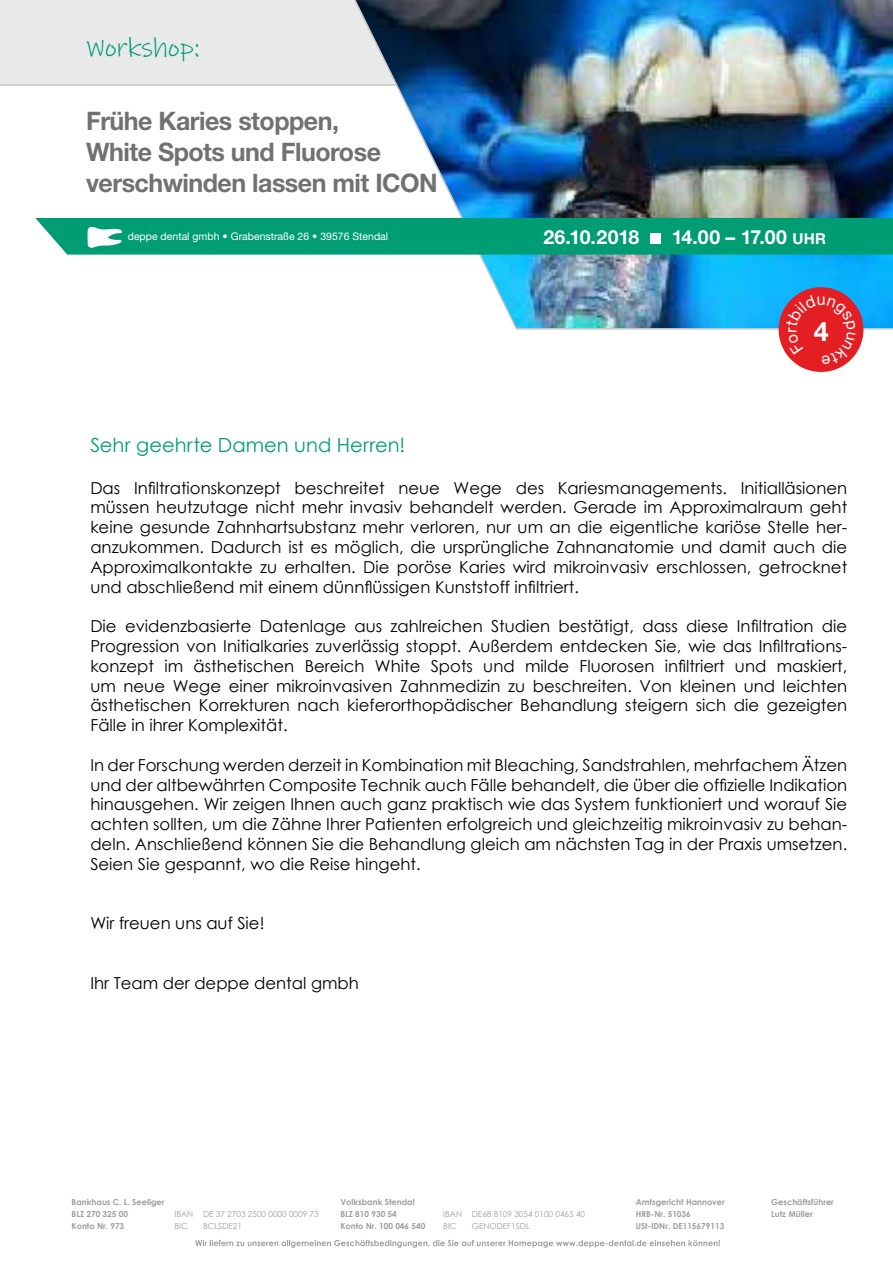
<style>
.page{position:relative;width:893px;height:1263px;background:#fff}
.page>*{position:absolute;margin:0;border:0;box-sizing:border-box;transform-origin:0 0}
.t1{font:27px "Ink Free";color:#009d75}
.t2{font:700 26.85px "Helvetica Neue";color:#fff}
.t3{font:700 25.5px/30.6px "Helvetica Neue";letter-spacing:-.02em;color:#707172}
.t4{font:19.5px "Century Gothic";letter-spacing:.005em;color:#009d75}
.t5{font:700 19.5px "Helvetica Neue";letter-spacing:-.015em;color:#fff}
.t6{font:16.5px/19.8px "Century Gothic";color:#000;text-align:justify}
.t7{font:10.5px "Helvetica Neue";color:#fff}
.t8{font:700 8.25px/12px "Century Gothic";color:#9c9e9f}
.t9{font:8.25px/12px "Century Gothic";color:#9c9e9f}
.s1{font-size:15px}
</style>
<div class="page">
<div style="left:0;top:0;width:893px;height:85px;background:#e9e9ea"></div>
<hr style="left:0;top:84px;width:893px;height:2px;background:#c6c7c8">
<img style="left:344px;top:0;width:549px;height:330px">
<svg style="left:195px;top:1240px;width:525px;height:8px"></svg>
<div style="left:35px;top:218px;width:858px;height:37px;background:#009d75"></div>
<div style="left:650px;top:233px;width:11px;height:11px;background:#fff"></div>
<div style="left:779px;top:287px;width:84px;height:85px;background:#e31f24;border-radius:50%"></div>
<svg style="left:786px;top:295px;width:70px;height:69px"></svg>
<h1 class="t1" style="left:86px;top:32px;width:115px">Workshop:</h1>
<h3 class="t3" style="left:86px;top:105px;width:353px">Frühe Karies stoppen,<br>White Spots und Fluorose verschwinden lassen mit ICON</h3>
<p class="t7" style="left:128px;top:230px;width:262px">deppe dental gmbh • Grabenstraße 26 • 39576 Stendal</p>
<p class="t5" style="left:543px;top:225px;width:98px">26.10.2018</p>
<p class="t5" style="left:672px;top:225px;width:156px">14.00 – 17.00 <span class="s1">UHR</span></p>
<h2 class="t2" style="left:814px;top:315px;width:16px">4</h2>
<p class="t4" style="left:90px;top:432px;width:317px">Sehr geehrte Damen und Herren!</p>
<p class="t6" style="left:90px;top:477px;width:758px">Das Infiltrationskonzept beschreitet neue Wege des Kariesmanagements. Initialläsionen müssen heutzutage nicht mehr invasiv behandelt werden. Gerade im Approximalraum geht keine gesunde Zahnhartsubstanz mehr verloren, nur um an die eigentliche kariöse Stelle her&shy;anzukommen. Dadurch ist es möglich, die ursprüngliche Zahnanatomie und damit auch die Approximalkontakte zu erhalten. Die poröse Karies wird mikroinvasiv erschlossen, getrocknet und abschließend mit einem dünnflüssigen Kunststoff infiltriert.</p>
<p class="t6" style="left:90px;top:616px;width:758px">Die evidenzbasierte Datenlage aus zahlreichen Studien bestätigt, dass diese Infiltration die Progression von Initialkaries zuverlässig stoppt. Außerdem entdecken Sie, wie das Infiltrations&shy;konzept im ästhetischen Bereich White Spots und milde Fluorosen infiltriert und maskiert, um neue Wege einer mikroinvasiven Zahnmedizin zu beschreiten. Von kleinen und leichten ästhetischen Korrekturen nach kieferorthopädischer Behandlung steigern sich die gezeigten Fälle in ihrer Komplexität.</p>
<p class="t6" style="left:90px;top:755px;width:758px">In der Forschung werden derzeit in Kombination mit Bleaching, Sandstrahlen, mehrfachem Ätzen und der altbewährten Composite Technik auch Fälle behandelt, die über die offizielle Indikation hinausgehen. Wir zeigen Ihnen auch ganz praktisch wie das System funktioniert und worauf Sie achten sollten, um die Zähne Ihrer Patienten erfolgreich und gleichzeitig mikroinvasiv zu behan&shy;deln. Anschließend können Sie die Behandlung gleich am nächsten Tag in der Praxis umsetzen.<br>Seien Sie gespannt, wo die Reise hingeht.</p>
<p class="t6" style="left:90px;top:913px;width:176px">Wir freuen uns auf Sie!</p>
<p class="t6" style="left:90px;top:972px;width:270px">Ihr Team der deppe dental gmbh</p>
<p class="t8" style="left:72px;top:1195px;width:94px">Bankhaus C. L. Seeliger<br>BLZ 270 325 00<br>Konto Nr. 973</p>
<p class="t9" style="left:175px;top:1208px;width:146px">IBAN DE 37 2703 2500 0000 0009 73<br>BIC</p>
<p class="t9" style="left:203px;top:1220px;width:41px">BCLSDE21</p>
<p class="t8" style="left:340px;top:1195px;width:86px">Volksbank Stendal<br>BLZ 810 930 54<br>Konto Nr. 100 046 540</p>
<p class="t8" style="left:636px;top:1195px;width:91px">Amtsgericht Hannover<br>HRB-Nr. 51036<br>USt-IDNr. DE115679113</p>
<p class="t8" style="left:771px;top:1195px;width:64px">Geschäftsführer<br>Lutz Müller</p>
<p class="t9" style="left:443px;top:1208px;width:143px">IBAN DE68 8109 3054 0100 0465 40<br>BIC</p>
<p class="t9" style="left:472px;top:1220px;width:60px">GENODEF1SDL</p>
</div>
